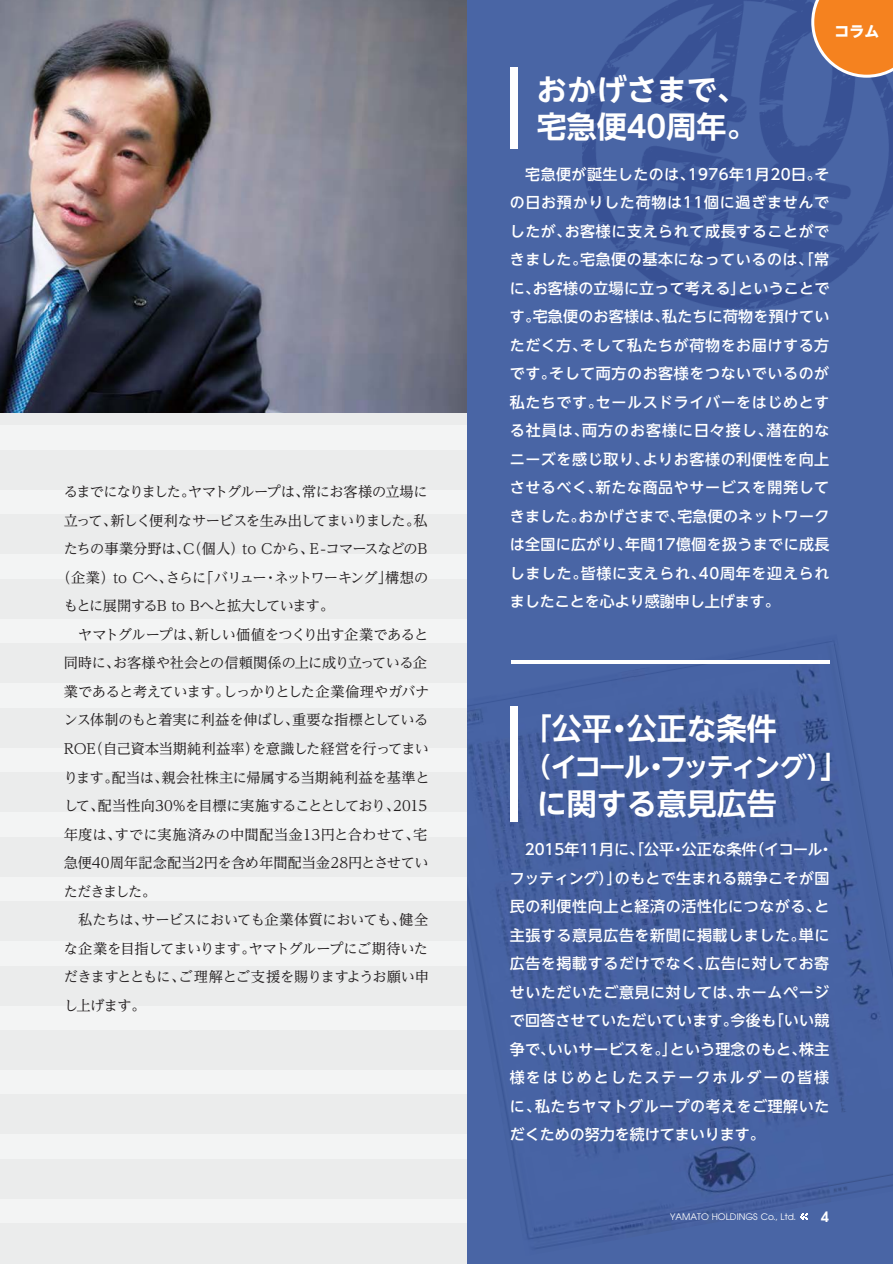
<style>
.page{position:relative;width:893px;height:1264px;background:#fff}
.page>*{position:absolute;margin:0;border:0;box-sizing:border-box;transform-origin:0 0}
.t1{font:30px/37.5px "UD Shin Go NT Pro De Bold 90 pv RKSJ H";color:#fff}
.t2{font:27px "UD Shin Go NT Pro De Bold 90 pv RKSJ H";letter-spacing:-.1em;color:#fff}
.t3{font:15px/28.5px "UD Shin Go NT Pro Medium 90 pv RKSJ H";letter-spacing:.035em;color:#fff}
.t4{font:15px "UD Shin Go NT Pro Bold 90 pv RKSJ H";color:#fff}
.t5{font:14.25px "UD Reimin Pro Regular 90 pv RKSJ H";letter-spacing:-.03em;color:#231f20}
.t6{font:14.25px "UD Reimin Pro Regular 90 pv RKSJ H";letter-spacing:-.065em;color:#231f20}
.t7{font:14.25px "UD Reimin Pro Regular 90 pv RKSJ H";letter-spacing:-.06em;color:#231f20}
.t8{font:14.25px "UD Reimin Pro Regular 90 pv RKSJ H";letter-spacing:-.075em;color:#231f20}
.t9{font:14.25px "UD Reimin Pro Regular 90 pv RKSJ H";color:#231f20}
.t10{font:14.25px "UD Reimin Pro Regular 90 pv RKSJ H";letter-spacing:-.01em;color:#231f20}
.t11{font:14.25px "UD Reimin Pro Regular 90 pv RKSJ H";letter-spacing:.015em;color:#231f20}
.t12{font:14.25px "UD Reimin Pro Regular 90 pv RKSJ H";letter-spacing:-.05em;color:#231f20}
.t13{font:700 14.25px "Avian";color:#fff}
.t14{font:9px "Avian";color:#fff}
.s1{font-size:30px}
</style>
<div class="page">
<div style="left:0;top:0;width:495px;height:1263px;background:#f3f4f4"></div>
<div style="left:0;top:386px;width:495px;height:39px;background:#ebecec"></div>
<div style="left:0;top:450px;width:495px;height:39px;background:#ebecec"></div>
<div style="left:0;top:514px;width:495px;height:40px;background:#ebecec"></div>
<div style="left:0;top:579px;width:495px;height:39px;background:#ebecec"></div>
<div style="left:0;top:643px;width:495px;height:39px;background:#ebecec"></div>
<div style="left:0;top:708px;width:495px;height:39px;background:#ebecec"></div>
<div style="left:0;top:772px;width:495px;height:39px;background:#ebecec"></div>
<div style="left:0;top:836px;width:495px;height:40px;background:#ebecec"></div>
<div style="left:0;top:901px;width:495px;height:39px;background:#ebecec"></div>
<div style="left:0;top:965px;width:495px;height:39px;background:#ebecec"></div>
<div style="left:0;top:1030px;width:495px;height:39px;background:#ebecec"></div>
<div style="left:0;top:1094px;width:495px;height:39px;background:#ebecec"></div>
<div style="left:0;top:1158px;width:495px;height:40px;background:#ebecec"></div>
<div style="left:0;top:1223px;width:495px;height:40px;background:#ebecec"></div>
<img style="left:1px;top:0;width:466px;height:412px">
<div style="left:467px;top:0;width:426px;height:1263px;background:#4965a5"></div>
<img style="left:467px;top:676px;width:166px;height:143px">
<img style="left:633px;top:641px;width:227px;height:178px">
<img style="left:467px;top:819px;width:192px;height:155px">
<img style="left:659px;top:783px;width:227px;height:185px">
<img style="left:482px;top:969px;width:203px;height:153px">
<img style="left:685px;top:933px;width:208px;height:168px">
<img style="left:508px;top:1101px;width:306px;height:148px">
<img style="left:814px;top:1085px;width:79px;height:115px">
<svg style="left:811px;top:0;width:82px;height:78px"></svg>
<div style="left:511px;top:67px;width:7px;height:81px;background:#fff"></div>
<div style="left:511px;top:706px;width:7px;height:116px;background:#fff"></div>
<hr style="left:511px;top:660px;width:318px;height:3px;background:#fff">
<svg style="left:800px;top:1212px;width:8px;height:7px"></svg>
<p class="t7" style="left:64px;top:486px;width:366px">るまでになりました。ヤマトグループは、常にお客様の立場に</p>
<p class="t8" style="left:64px;top:515px;width:365px">立って、新しく便利なサービスを生み出してまいりました。私</p>
<p class="t5" style="left:64px;top:543px;width:365px">たちの事業分野は、C（個人）to Cから、Ｅ-コマースなどのB</p>
<p class="t6" style="left:57px;top:572px;width:373px">（企業）to Cへ、さらに「バリュー・ネットワーキング」構想の</p>
<p class="t12" style="left:64px;top:600px;width:272px">もとに展開するB to Bへと拡大しています。</p>
<p class="t5" style="left:64px;top:629px;width:366px">　ヤマトグループは、新しい価値をつくり出す企業であると</p>
<p class="t5" style="left:64px;top:657px;width:365px">同時に、お客様や社会との信頼関係の上に成り立っている企</p>
<p class="t5" style="left:64px;top:686px;width:367px">業であると考えています。しっかりとした企業倫理やガバナ</p>
<p class="t5" style="left:64px;top:714px;width:366px">ンス体制のもと着実に利益を伸ばし、重要な指標としている</p>
<p class="t5" style="left:64px;top:743px;width:367px">ROE（自己資本当期純利益率）を意識した経営を行ってまい</p>
<p class="t10" style="left:64px;top:771px;width:368px">ります。配当は、親会社株主に帰属する当期純利益を基準と</p>
<p class="t5" style="left:64px;top:800px;width:365px">して、配当性向30%を目標に実施することとしており、2015</p>
<p class="t11" style="left:64px;top:828px;width:365px">年度は、すでに実施済みの中間配当金13円と合わせて、宅</p>
<p class="t9" style="left:64px;top:857px;width:366px">急便40周年記念配当2円を含め年間配当金28円とさせてい</p>
<p class="t5" style="left:64px;top:885px;width:94px">ただきました。</p>
<p class="t5" style="left:64px;top:914px;width:366px">　私たちは、サービスにおいても企業体質においても、健全</p>
<p class="t5" style="left:64px;top:942px;width:366px">な企業を目指してまいります。ヤマトグループにご期待いた</p>
<p class="t5" style="left:64px;top:971px;width:367px">だきますとともに、ご理解とご支援を賜りますようお願い申</p>
<p class="t5" style="left:64px;top:999px;width:84px">し上げます。</p>
<h1 class="t1" style="left:537px;top:75px;width:221px">おかげさまで、宅急便40周年。</h1>
<p class="t4" style="left:834px;top:25px;width:46px">コラム</p>
<p class="t3" style="left:510px;top:162px;width:321px;text-align:justify">　宅急便が誕生したのは、1976年1月20日。その日お預かりした荷物は11個に過ぎませんでしたが、お客様に支えられて成長することができました。宅急便の基本になっているのは、「常に、お客様の立場に立って考える」ということです。宅急便のお客様は、私たちに荷物を預けていただく方、そして私たちが荷物をお届けする方です。そして両方のお客様をつないでいるのが私たちです。セールスドライバーをはじめとする社員は、両方のお客様に日々接し、潜在的なニーズを感じ取り、よりお客様の利便性を向上させるべく、新たな商品やサービスを開発してきました。おかげさまで、宅急便のネットワークは全国に広がり、年間17億個を扱うまでに成長しました。皆様に支えられ、40周年を迎えられましたことを心より感謝申し上げます。</p>
<h1 class="t1" style="left:522px;top:714px;width:256px">「公平・公正な条件</h1>
<h2 class="t2" style="left:523px;top:756px;width:328px">（イコール・フッティング）<span class="s1">」</span></h2>
<h1 class="t1" style="left:537px;top:789px;width:241px">に関する意見広告</h1>
<p class="t3" style="left:510px;top:837px;width:325px">　2015年11月に、「公平・公正な条件（イコール・フッティング）」のもとで生まれる競争こそが国民の利便性向上と経済の活性化につながる、と主張する意見広告を新聞に掲載しました。単に広告を掲載するだけでなく、広告に対してお寄せいただいたご意見に対しては、ホームページで回答させていただいています。今後も「いい競争で、いいサービスを。」という理念のもと、株主様をはじめとしたステークホルダーの皆様に、私たちヤマトグループの考えをご理解いただくための努力を続けてまいります。</p>
<p class="t14" style="left:670px;top:1211px;width:127px">YAMATO HOLDINGS Co., Ltd.</p>
<p class="t13" style="left:821px;top:1206px;width:10px">4</p>
</div>
